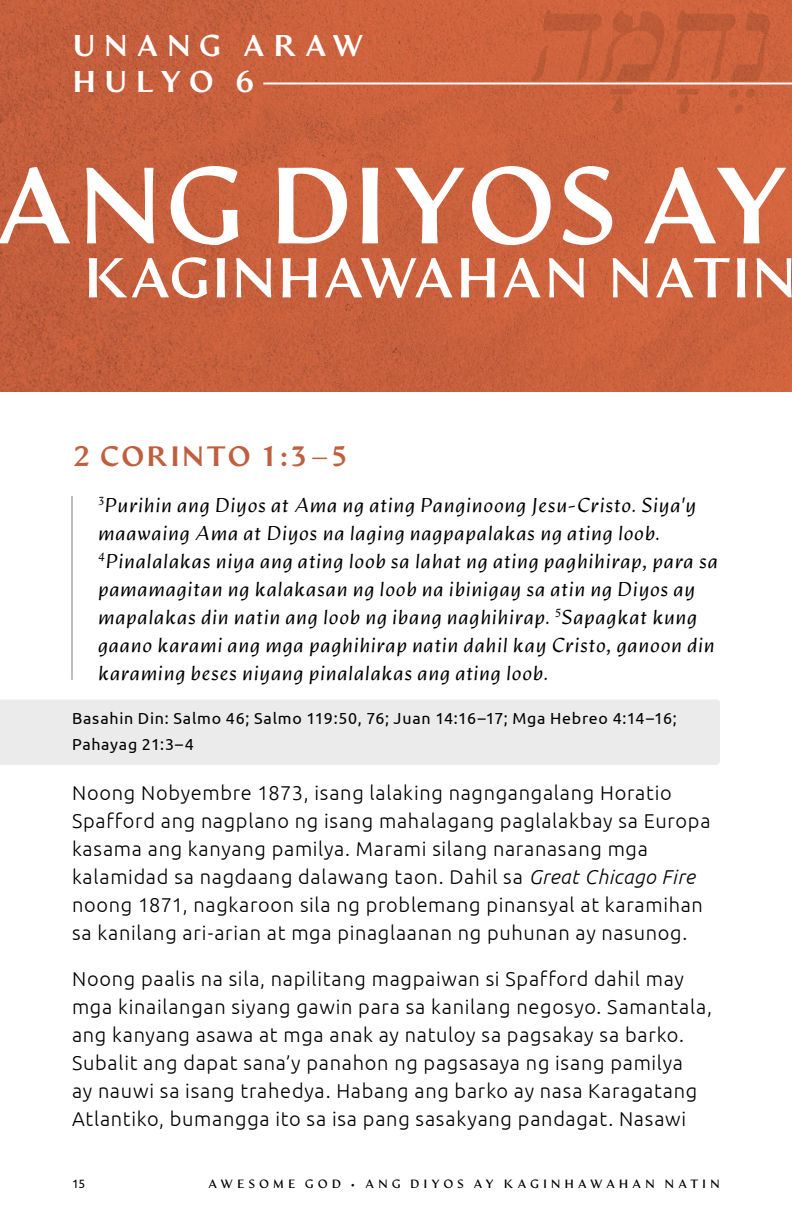
<style>
.page{position:relative;width:792px;height:1224px;background:#fff}
.page>*{position:absolute;margin:0;border:0;box-sizing:border-box;transform-origin:0 0}
.t1{font:800 108px "Artifex Hand CF";color:#fff}
.t2{font:800 56px "Artifex Hand CF";color:#fff}
.t3{font:800 30px/36px "Artifex Hand CF";letter-spacing:.25em;color:#fff}
.t4{font:800 28px "Artifex Hand CF";letter-spacing:.05em;color:#c05f3e}
.t5{font:300 20px/28px "Ubuntu";letter-spacing:.035em;color:#000}
.t6{font:italic 300 20px/28px "Artifex Hand CF";letter-spacing:.03em;color:#000}
.t7{font:16px/26px "Ubuntu";letter-spacing:.045em;color:#000}
.t8{font:700 12px "Artifex Hand CF";letter-spacing:.32em;color:#000}
.t9{font:12px "Ubuntu";color:#000}
.s1{font-style:italic}
</style>
<div class="page">
<img style="left:0;top:0;width:792px;height:392px">
<hr style="left:71px;top:496px;width:2px;height:184px;background:#bcbec0">
<div style="left:0;top:699px;width:720px;height:66px;background:#ebebec"></div>
<hr style="left:263px;top:82px;width:529px;height:2px;background:#fff">
<h3 class="t3" style="left:72px;top:30px;width:294px">UNANG ARAW<br>HULYO 6</h3>
<h1 class="t1" style="left:-7px;top:140px;width:801px">ANG DIYOS AY</h1>
<h2 class="t2" style="left:83px;top:244px;width:715px">KAGINHAWAHAN NATIN</h2>
<h3 class="t4" style="left:72px;top:439px;width:279px">2 CORINTO 1:3–5</h3>
<p class="t6" style="left:98px;top:492px;width:622px"><sup>3</sup>Purihin ang Diyos at Ama ng ating Panginoong Jesu-Cristo. Siya'y maawaing Ama at Diyos na laging nagpapalakas ng ating loob.<br><sup>4</sup>Pinalalakas niya ang ating loob sa lahat ng ating paghihirap, para sa pamamagitan ng kalakasan ng loob na ibinigay sa atin ng Diyos ay mapalakas din natin ang loob ng ibang naghihirap. <sup>5</sup>Sapagkat kung gaano karami ang mga paghihirap natin dahil kay Cristo, ganoon din karaming beses niyang pinalalakas ang ating loob.</p>
<p class="t7" style="left:72px;top:705px;width:606px">Basahin Din: Salmo 46; Salmo 119:50, 76; Juan 14:16–17; Mga Hebreo 4:14–16;<br>Pahayag 21:3–4</p>
<p class="t5" style="left:72px;top:778px;width:640px">Noong Nobyembre 1873, isang lalaking nagngangalang Horatio Spafford ang nagplano ng isang mahalagang paglalakbay sa Europa kasama ang kanyang pamilya. Marami silang naranasang mga kalamidad sa nagdaang dalawang taon. Dahil sa <span class="s1">Great Chicago Fire </span>noong 1871, nagkaroon sila ng problemang pinansyal at karamihan sa kanilang ari-arian at mga pinaglaanan ng puhunan ay nasunog.</p>
<p class="t5" style="left:72px;top:964px;width:641px">Noong paalis na sila, napilitang magpaiwan si Spafford dahil may mga kinailangan siyang gawin para sa kanilang negosyo. Samantala, ang kanyang asawa at mga anak ay natuloy sa pagsakay sa barko.<br>Subalit ang dapat sana’y panahon ng pagsasaya ng isang pamilya<br>ay nauwi sa isang trahedya. Habang ang barko ay nasa Karagatang Atlantiko, bumangga ito sa isa pang sasakyang pandagat. Nasawi</p>
<p class="t9" style="left:72px;top:1176px;width:15px">15</p>
<p class="t8" style="left:208px;top:1177px;width:246px">AWESOME GOD • ANG DI YOS</p>
<p class="t8" style="left:473px;top:1177px;width:42px">A Y KAGI</p>
<p class="t8" style="left:551px;top:1177px;width:41px">NHAWA</p>
<p class="t8" style="left:619px;top:1177px;width:58px">HA N NA</p>
<p class="t8" style="left:690px;top:1177px;width:31px">TIN</p>
</div>
